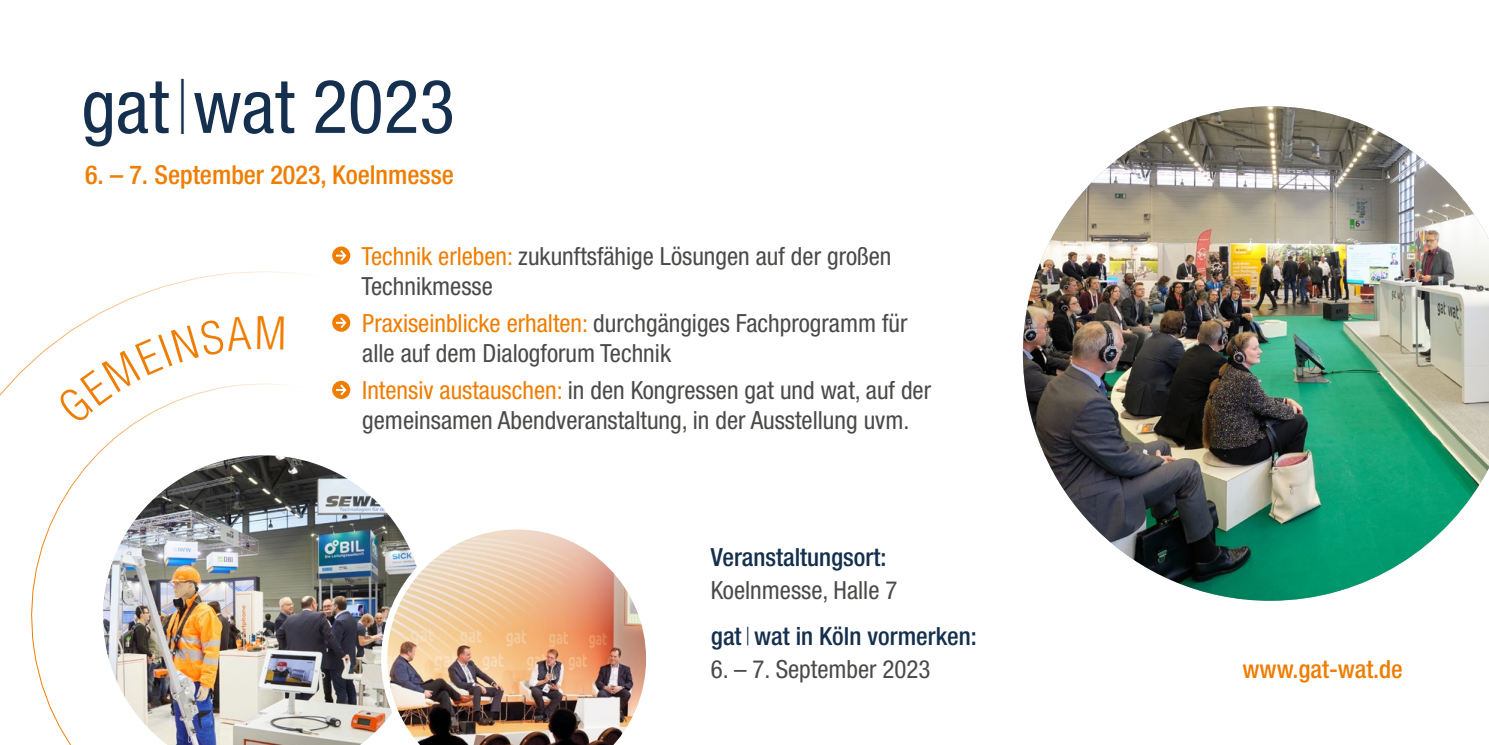
<style>
.page{position:relative;width:1489px;height:745px;background:#fff}
.page>*{position:absolute;margin:0;border:0;box-sizing:border-box;transform-origin:0 0}
.t1{font:condensed 74.25px "Helvetica Neue LT Std";color:#152f4e}
.t2{font:500 condensed 26px "Helvetica Neue LT Std";color:#ef7d00}
.t3{font:condensed 25px/30px "Helvetica Neue LT Std";color:#4a4a49}
.t4{font:500 condensed 25px "Helvetica Neue LT Std";color:#152f4e}
.t5{font:500 condensed 25px "Helvetica Neue LT Std";color:#ef7d00}
.s1{color:#ef7d00}
</style>
<div class="page">
<img style="left:1022px;top:106px;width:466px;height:494px">
<img style="left:92px;top:444px;width:303px;height:300px">
<img style="left:381px;top:523px;width:266px;height:221px">
<div style="left:332px;top:246px;width:18px;height:18px;background:#ef7d00;border-radius:50%"></div>
<svg style="left:336px;top:250px;width:10px;height:11px"></svg>
<div style="left:332px;top:313px;width:18px;height:18px;background:#ef7d00;border-radius:50%"></div>
<svg style="left:336px;top:317px;width:10px;height:11px"></svg>
<svg style="left:332px;top:380px;width:18px;height:18px"></svg>
<svg style="left:336px;top:384px;width:10px;height:11px"></svg>
<svg style="left:56px;top:316px;width:228px;height:108px"></svg>
<h1 class="t1" style="left:81px;top:64px;width:375px">gat | wat 2023</h1>
<p class="t2" style="left:85px;top:159px;width:370px">6. – 7. September 2023, Koelnmesse</p>
<p class="t3" style="left:361px;top:240px;width:531px"><span class="s1">Technik erleben:</span> zukunftsfähige Lösungen auf der großen<br>Technikmesse</p>
<p class="t3" style="left:362px;top:307px;width:547px"><span class="s1">Praxiseinblicke erhalten:</span> durchgängiges Fachprogramm für alle auf dem Dialogforum Technik</p>
<p class="t3" style="left:362px;top:374px;width:570px"><span class="s1">Intensiv austauschen:</span> in den Kongressen gat und wat, auf der gemeinsamen Abendveranstaltung, in der Ausstellung uvm.</p>
<p class="t4" style="left:711px;top:541px;width:177px">Veranstaltungsort:</p>
<p class="t3" style="left:711px;top:574px;width:188px">Koelnmesse, Halle 7</p>
<p class="t4" style="left:711px;top:621px;width:267px">gat | wat in Köln vormerken:</p>
<p class="t3" style="left:711px;top:653px;width:221px">6. – 7. September 2023</p>
<p class="t5" style="left:1242px;top:654px;width:162px">www.gat-wat.de</p>
</div>
